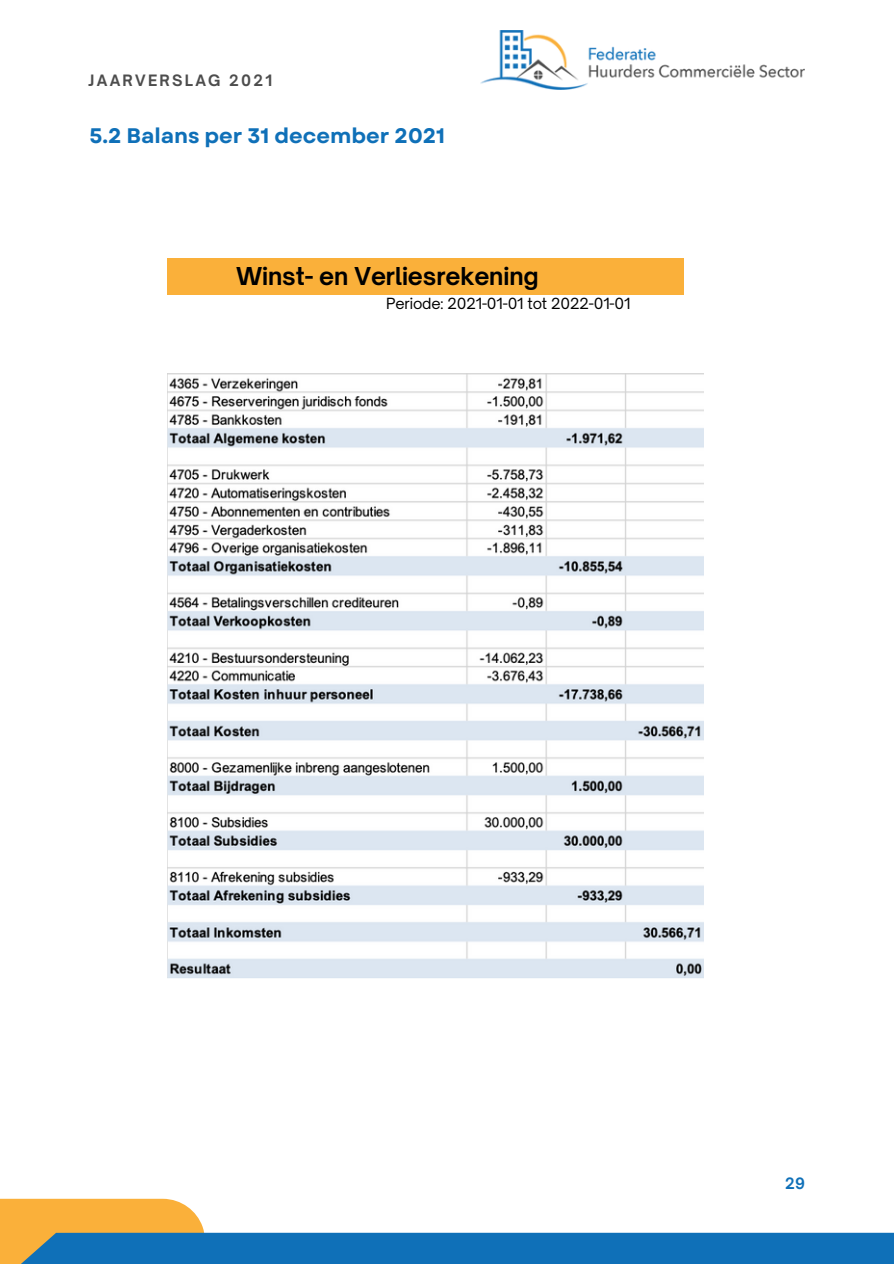
<style>
.page{position:relative;width:894px;height:1264px;background:#fff}
.page>*{position:absolute;margin:0;border:0;box-sizing:border-box;transform-origin:0 0}
.t1{font:700 23.55px "Open Sauce One";letter-spacing:-.005em;color:#000}
.t2{font:700 21px "Garet";color:#0f70b8}
.t3{font:700 15px "Open Sauce One";letter-spacing:.15em;color:#4d4d4d}
.t4{font:700 15px "Open Sauce One";color:#0f70b8}
.t5{font:14.7px "Open Sauce One";letter-spacing:-.01em;color:#000}
</style>
<div class="page">
<svg style="left:0;top:1198px;width:893px;height:65px"></svg>
<img style="left:480px;top:31px;width:324px;height:58px">
<div style="left:167px;top:258px;width:516px;height:36px;background:#fab03a"></div>
<img style="left:167px;top:373px;width:536px;height:605px">
<p class="t3" style="left:89px;top:71px;width:185px">JAARVERSLAG 2021</p>
<h2 class="t2" style="left:89px;top:121px;width:357px">5.2 Balans per 31 december 2021</h2>
<h1 class="t1" style="left:236px;top:261px;width:304px">Winst- en Verliesrekening</h1>
<p class="t5" style="left:386px;top:294px;width:246px">Periode: 2021-01-01 tot 2022-01-01</p>
<p class="t4" style="left:785px;top:1174px;width:21px">29</p>
</div>
